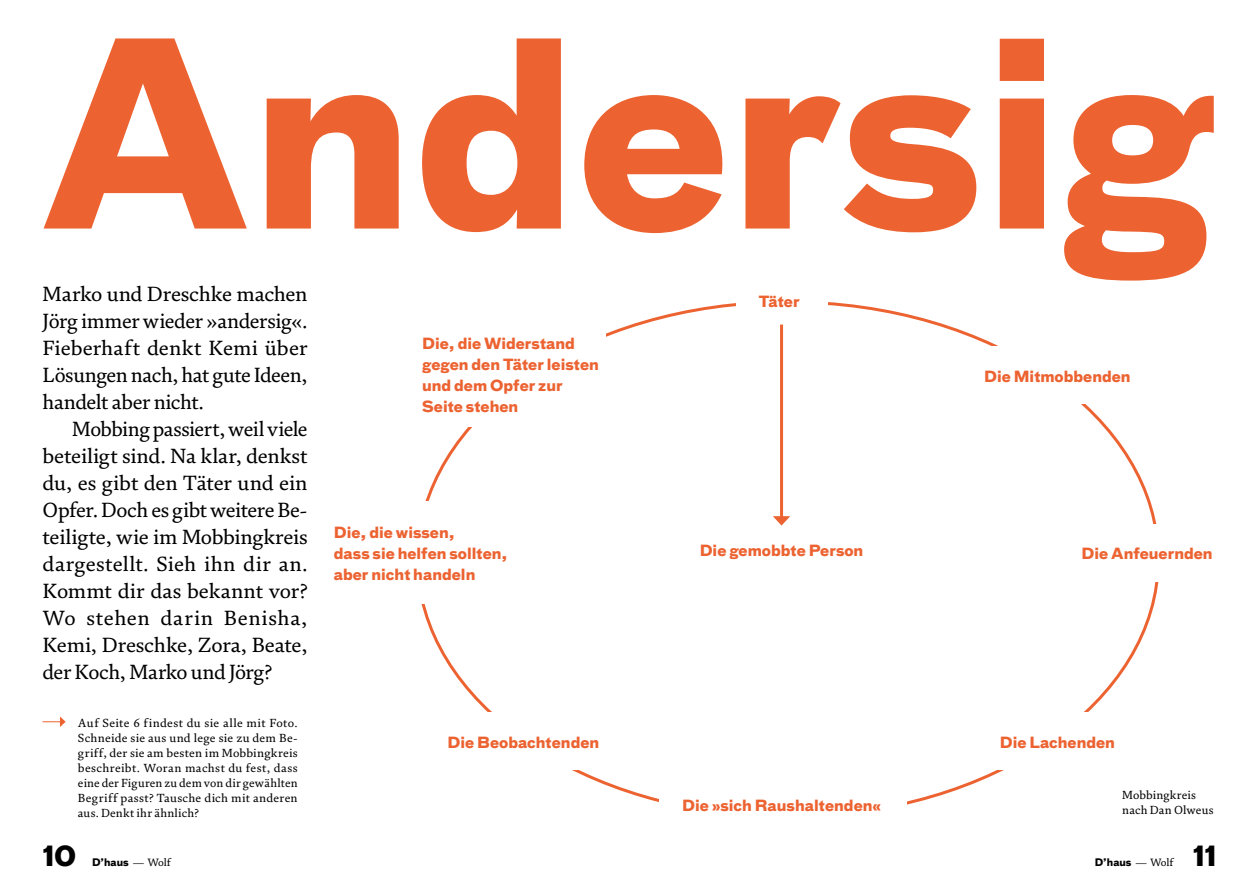
<style>
.page{position:relative;width:1259px;height:893px;background:#fff}
.page>*{position:absolute;margin:0;border:0;box-sizing:border-box;transform-origin:0 0}
.t1{font:700 27px "Bau Pro";color:#000}
.t2{font:21px/27px "FS Brabo";letter-spacing:-.015em;color:#000;text-align:justify}
.t3{font:700 15px/21px "Bau Pro";color:#ec6331}
.t4{font:12px/15px "FS Brabo";letter-spacing:.02em;color:#000}
.t5{font:700 10.2px "Bau Pro";color:#000}
.s1{font-family:"FS Brabo";font-weight:400;font-size:10.8px}
</style>
<div class="page">
<svg style="left:44px;top:38px;width:1169px;height:243px"></svg>
<hr style="left:780px;top:325px;width:3px;height:194px;background:#ec6331">
<svg style="left:773px;top:516px;width:17px;height:10px"></svg>
<svg style="left:43px;top:716px;width:23px;height:11px"></svg>
<p class="t2" style="left:43px;top:279px;width:267px">Marko und Dreschke machen Jörg immer wieder »andersig«.<br>Fieberhaft denkt Kemi über Lösungen nach, hat gute Ideen, handelt aber nicht.</p>
<p class="t2" style="left:43px;top:414px;width:267px;text-indent:30px">Mobbing passiert, weil viele beteiligt sind. Na klar, denkst du, es gibt den Täter und ein Opfer. Doch es gibt weitere Be&shy;teiligte, wie im Mobbingkreis dargestellt. Sieh ihn dir an.<br>Kommt dir das bekannt vor?<br>Wo stehen darin Benisha, Kemi, Dreschke, Zora, Beate, der Koch, Marko und Jörg?</p>
<p class="t4" style="left:78px;top:715px;width:221px;text-align:justify">Auf Seite 6 findest du sie alle mit Foto.<br>Schneide sie aus und lege sie zu dem Be&shy;griff, der sie am besten im Mobbingkreis beschreibt. Woran machst du fest, dass eine der Figuren zu dem von dir gewählten Begriff passt? Tausche dich mit anderen aus. Denkt ihr ähnlich?</p>
<p class="t3" style="left:422px;top:331px;width:178px">Die, die Widerstand gegen den Täter leisten und dem Opfer zur<br>Seite stehen</p>
<p class="t3" style="left:334px;top:520px;width:175px">Die, die wissen,<br>dass sie helfen sollten, aber nicht handeln</p>
<p class="t3" style="left:447px;top:730px;width:153px">Die Beobachtenden</p>
<p class="t3" style="left:758px;top:289px;width:43px">Täter</p>
<p class="t3" style="left:699px;top:538px;width:165px">Die gemobbte Person</p>
<p class="t3" style="left:682px;top:793px;width:200px">Die »sich Raushaltenden«</p>
<p class="t3" style="left:984px;top:364px;width:148px">Die Mitmobbenden</p>
<p class="t3" style="left:1081px;top:541px;width:133px">Die Anfeuernden</p>
<p class="t3" style="left:999px;top:730px;width:117px">Die Lachenden</p>
<p class="t4" style="left:1122px;top:787px;width:93px">Mobbingkreis nach Dan Olweus</p>
<p class="t1" style="left:43px;top:833px;width:35px">10</p>
<p class="t5" style="left:92px;top:854px;width:80px">D’haus <span class="s1">— Wolf</span></p>
<p class="t5" style="left:1095px;top:854px;width:80px">D’haus <span class="s1">— Wolf</span></p>
<p class="t1" style="left:1192px;top:833px;width:25px">11</p>
</div>
